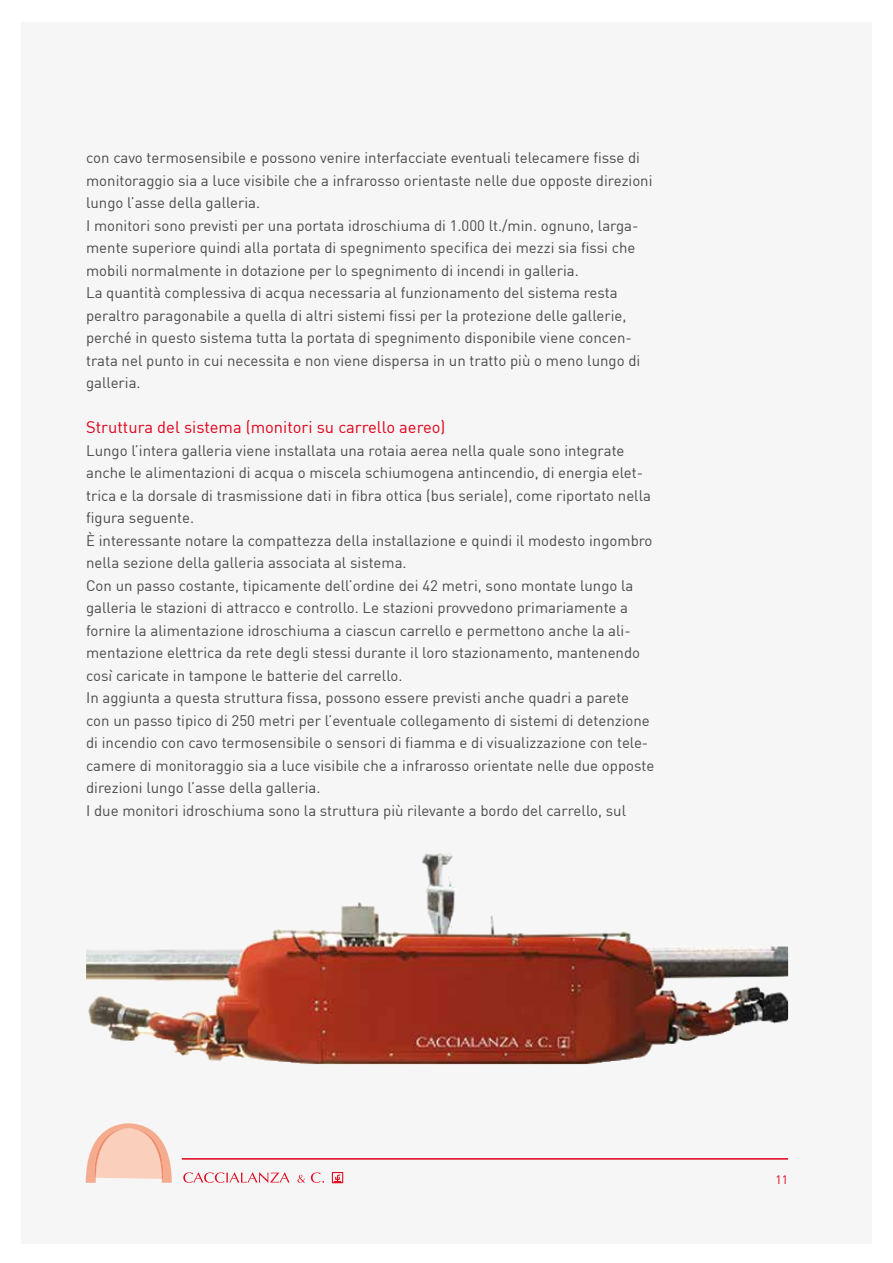
<style>
.page{position:relative;width:893px;height:1263px;background:#fff}
.page>*{position:absolute;margin:0;border:0;box-sizing:border-box;transform-origin:0 0}
.t1{font:16.5px "DIN";color:#e2011a}
.t2{font:15px/22.5px "DIN";color:#4b4b4d}
.t3{font:12px "DIN";color:#e2011a}
</style>
<div class="page">
<div style="left:21px;top:22px;width:851px;height:1221px;background:#f6f6f6"></div>
<hr style="left:182px;top:1158px;width:606px;height:1px;background:#e2011a">
<svg style="left:183px;top:1172px;width:107px;height:11px"></svg>
<svg style="left:297px;top:1175px;width:8px;height:8px"></svg>
<svg style="left:311px;top:1172px;width:13px;height:11px"></svg>
<svg style="left:332px;top:1172px;width:11px;height:11px"></svg>
<svg style="left:86px;top:1123px;width:86px;height:60px"></svg>
<img style="left:86px;top:853px;width:579px;height:211px">
<p class="t2" style="left:86px;top:146px;width:568px">con cavo termosensibile e possono venire interfacciate eventuali telecamere fisse di monitoraggio sia a luce visibile che a infrarosso orientaste nelle due opposte direzioni lungo l’asse della galleria.<br>I monitori sono previsti per una portata idroschiuma di 1.000 lt./min. ognuno, larga&shy;mente superiore quindi alla portata di spegnimento specifica dei mezzi sia fissi che mobili normalmente in dotazione per lo spegnimento di incendi in galleria.<br>La quantità complessiva di acqua necessaria al funzionamento del sistema resta peraltro paragonabile a quella di altri sistemi fissi per la protezione delle gallerie, perché in questo sistema tutta la portata di spegnimento disponibile viene concen&shy;trata nel punto in cui necessita e non viene dispersa in un tratto più o meno lungo di galleria.</p>
<p class="t1" style="left:86px;top:417px;width:361px">Struttura del sistema (monitori su carrello aereo)</p>
<p class="t2" style="left:86px;top:439px;width:570px">Lungo l’intera galleria viene installata una rotaia aerea nella quale sono integrate anche le alimentazioni di acqua o miscela schiumogena antincendio, di energia elet&shy;trica e la dorsale di trasmissione dati in fibra ottica (bus seriale), come riportato nella figura seguente.<br>È interessante notare la compattezza della installazione e quindi il modesto ingombro nella sezione della galleria associata al sistema.<br>Con un passo costante, tipicamente dell’ordine dei 42 metri, sono montate lungo la galleria le stazioni di attracco e controllo. Le stazioni provvedono primariamente a fornire la alimentazione idroschiuma a ciascun carrello e permettono anche la ali&shy;mentazione elettrica da rete degli stessi durante il loro stazionamento, mantenendo così caricate in tampone le batterie del carrello.<br>In aggiunta a questa struttura fissa, possono essere previsti anche quadri a parete con un passo tipico di 250 metri per l’eventuale collegamento di sistemi di detenzione di incendio con cavo termosensibile o sensori di fiamma e di visualizzazione con tele&shy;camere di monitoraggio sia a luce visibile che a infrarosso orientate nelle due opposte direzioni lungo l’asse della galleria.<br>I due monitori idroschiuma sono la struttura più rilevante a bordo del carrello, sul</p>
<p class="t3" style="left:776px;top:1172px;width:14px">11</p>
</div>
